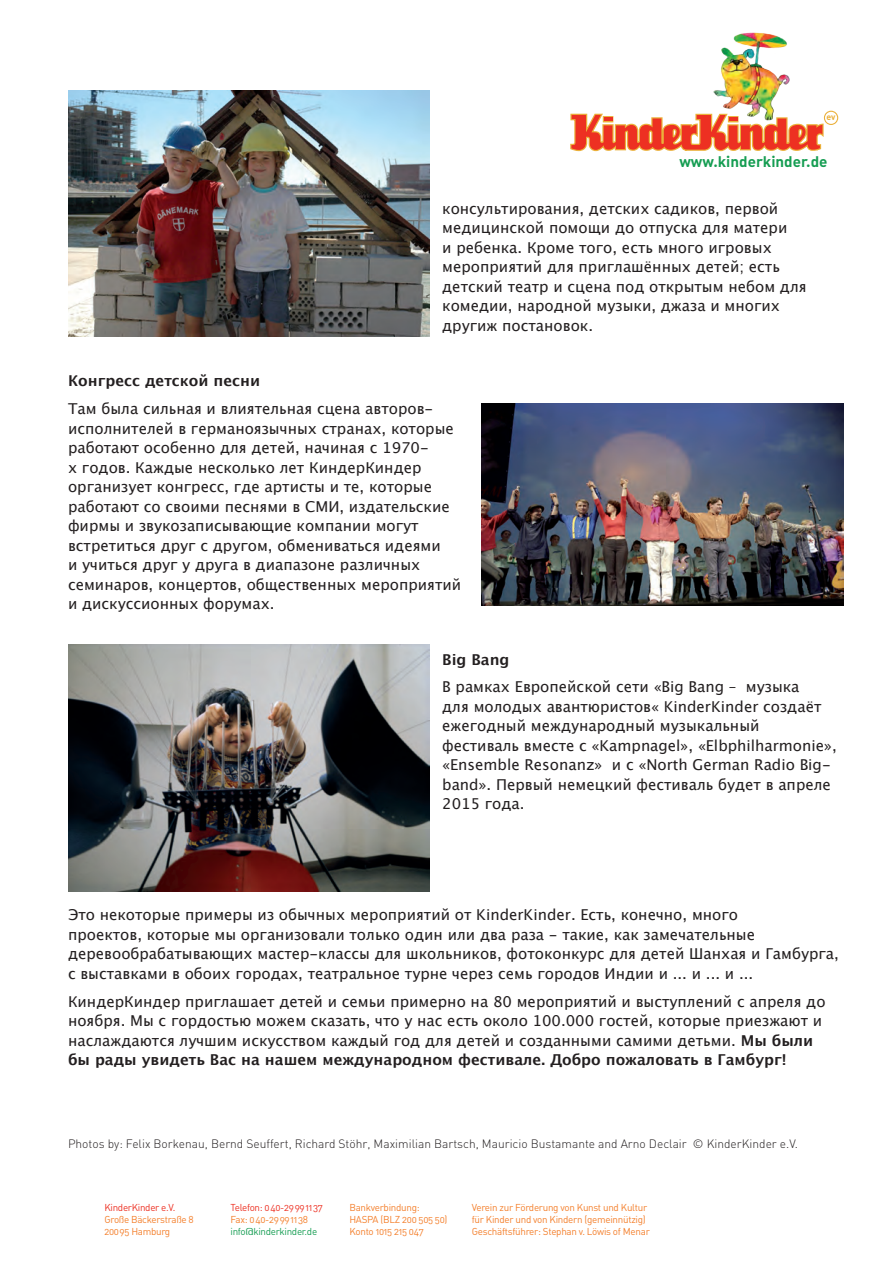
<style>
.page{position:relative;width:893px;height:1263px;background:#fff}
.page>*{position:absolute;margin:0;border:0;box-sizing:border-box;transform-origin:0 0}
.t1{font:15.15px "DIN Bold Alternate";color:#159d52}
.t2{font:15px/19.5px "Lucida Grande";color:#231f20}
.t3{font:700 15px "Lucida Grande";color:#231f20}
.t4{font:12px "DIN Light Alternate";color:#231f20}
.t5{font:9.9px/11.9px "DIN Regular Alternate";letter-spacing:-.03em;color:#f47f2b}
.t6{font:9.9px "DIN Regular Alternate";letter-spacing:-.03em;color:#ed3022}
.t7{font:9.9px "DIN Regular Alternate";letter-spacing:-.03em;color:#159d52}
.t8{font:9.9px "DIN Regular Alternate";letter-spacing:.02em;color:#f47f2b}
.t9{font:8.85px "DIN Bold Alternate";color:#ebb03a}
.s1{font-weight:700}
</style>
<div class="page">
<img style="left:713px;top:32px;width:77px;height:80px">
<svg style="left:570px;top:112px;width:255px;height:40px"></svg>
<div style="left:824px;top:111px;width:14px;height:14px;border:1px solid #ebb03a;border-radius:50%"></div>
<img style="left:482px;top:404px;width:361px;height:202px">
<img style="left:68px;top:645px;width:361px;height:246px">
<img style="left:68px;top:90px;width:361px;height:247px">
<p class="t9" style="left:826px;top:111px;width:11px">ev</p>
<p class="t1" style="left:679px;top:152px;width:150px">www.kinderkinder.de</p>
<p class="t2" style="left:442px;top:199px;width:366px">консультирования, детских садиков, первой медицинской помощи до отпуска для матери<br>и ребенка. Кроме того, есть много игровых мероприятий для приглашённых детей; есть детский театр и сцена под открытым небом для комедии, народной музыки, джаза и многих другиж постановок.</p>
<p class="t3" style="left:68px;top:369px;width:194px">Конгресс детской песни</p>
<p class="t2" style="left:68px;top:399px;width:395px">Там была сильная и влиятельная сцена авторов&shy;исполнителей в германоязычных странах, которые работают особенно для детей, начиная с 1970-<br>х годов. Каждые несколько лет КиндерКиндер организует конгресс, где артисты и те, которые работают со своими песнями в СМИ, издательские фирмы и звукозаписывающие компании могут встретиться друг с другом, обмениваться идеями<br>и учиться друг у друга в диапазоне различных семинаров, концертов, общественных мероприятий и дискуссионных форумах.</p>
<p class="t3" style="left:442px;top:647px;width:69px">Big Bang</p>
<p class="t2" style="left:442px;top:677px;width:396px">В рамках Европейской сети «Big Bang – музыка<br>для молодых авантюристов« KinderKinder создаёт ежегодный международный музыкальный фестиваль вместе с «Kampnagel», «Elbphilharmonie», «Ensemble Resonanz» и с «North German Radio Big&shy;band». Первый немецкий фестиваль будет в апреле 2015 года.</p>
<p class="t2" style="left:68px;top:905px;width:772px">Это некоторые примеры из обычных мероприятий от KinderKinder. Есть, конечно, много<br>проектов, которые мы организовали только один или два раза - такие, как замечательные деревообрабатывающих мастер-классы для школьников, фотоконкурс для детей Шанхая и Гамбурга, с выставками в обоих городах, театральное турне через семь городов Индии и ... и ... и ...</p>
<p class="t2" style="left:68px;top:992px;width:759px">КиндерКиндер приглашает детей и семьи примерно на 80 мероприятий и выступлений с апреля до ноября. Мы с гордостью можем сказать, что у нас есть около 100.000 гостей, которые приезжают и наслаждаются лучшим искусством каждый год для детей и созданными самими детьми. <span class="s1">Мы были бы рады увидеть Вас на нашем международном фестивале. Добро пожаловать в Гамбург!</span></p>
<p class="t4" style="left:68px;top:1137px;width:731px">Photos by: Felix Borkenau, Bernd Seuffert, Richard Stöhr, Maximilian Bartsch, Mauricio Bustamante and Arno Declair © KinderKinder e.V.</p>
<p class="t6" style="left:104px;top:1201px;width:73px">KinderKinder e.V.</p>
<p class="t5" style="left:104px;top:1213px;width:91px">Große Bäckerstraße 8<br>20095 Hamburg</p>
<p class="t6" style="left:231px;top:1201px;width:94px">Telefon: 040-29991137</p>
<p class="t8" style="left:231px;top:1213px;width:79px">Fax: 040-29991138</p>
<p class="t7" style="left:231px;top:1225px;width:88px">info@kinderkinder.de</p>
<p class="t5" style="left:349px;top:1201px;width:100px">Bankverbindung:<br>HASPA (BLZ 200 505 50)<br>Konto 1015 215 047</p>
<p class="t5" style="left:472px;top:1201px;width:180px">Verein zur Förderung von Kunst und Kultur für Kinder und von Kindern (gemeinnützig)<br>Geschäftsführer: Stephan v. Löwis of Menar</p>
</div>
